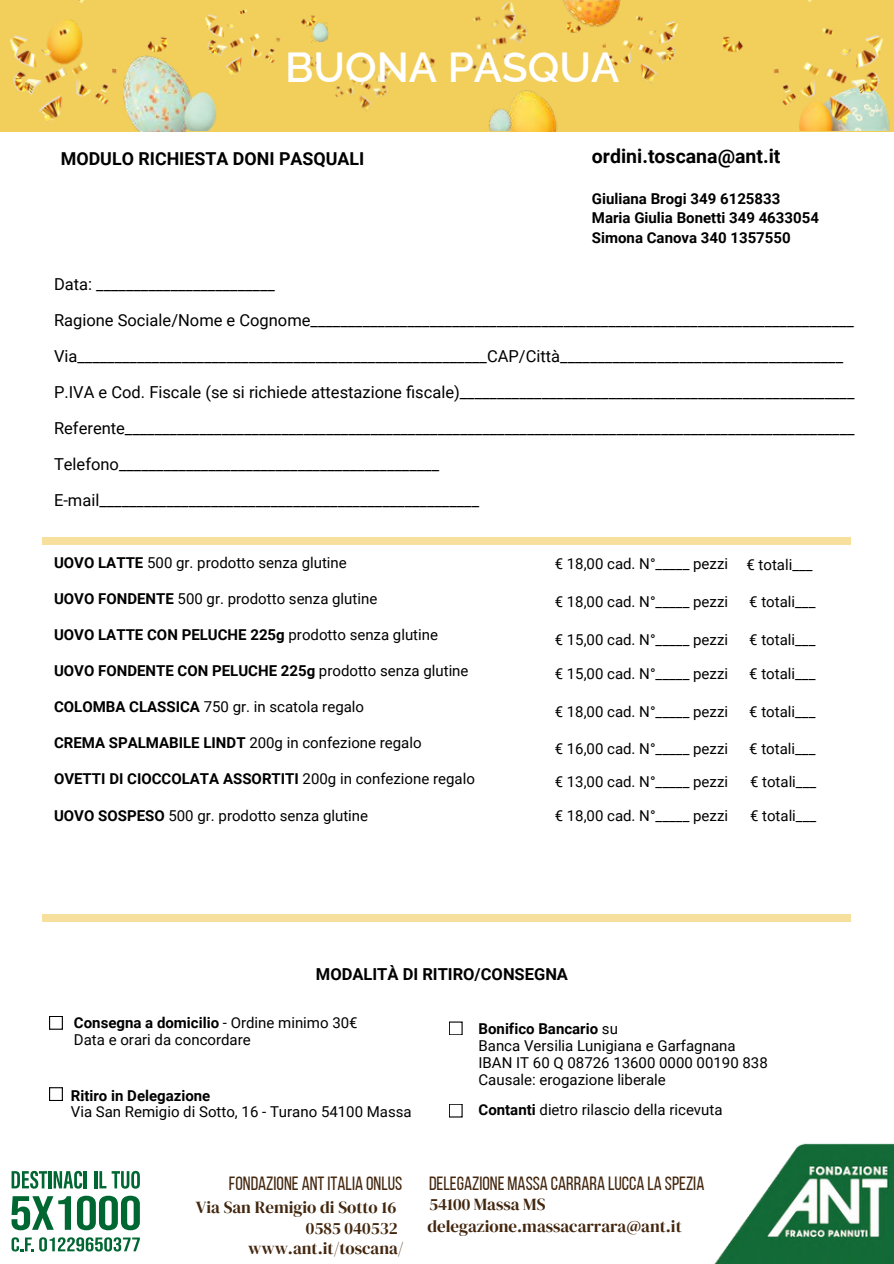
<style>
.page{position:relative;width:894px;height:1264px;background:#fff}
.page>*{position:absolute;margin:0;border:0;box-sizing:border-box;transform-origin:0 0}
.t1{font:600 42px "Raleway";color:#fff}
.t2{font:700 19.5px "Roboto";color:#000}
.t3{font:19.05px "Bebas Neue";color:#43270f}
.t4{font:700 17.85px "Roboto";color:#000}
.t5{font:16.95px "DM Serif Display";color:#43270f}
.t6{font:16.5px/36px "Roboto";color:#000}
.t7{font:700 16.5px "Roboto";color:#000}
.t8{font:15px "Roboto";color:#000}
.t9{font:700 15px "Roboto";color:#000}
.s1{font-weight:700}
.s2{font-weight:400}
</style>
<div class="page">
<div style="left:0;top:0;width:893px;height:131px;background:#f2ce5b"></div>
<img style="left:205px;top:9px;width:123px;height:68px">
<img style="left:179px;top:74px;width:18px;height:58px">
<img style="left:4px;top:0;width:175px;height:132px">
<img style="left:602px;top:16px;width:76px;height:68px">
<img style="left:419px;top:1px;width:109px;height:75px">
<img style="left:286px;top:48px;width:107px;height:63px">
<img style="left:722px;top:0;width:166px;height:131px">
<img style="left:510px;top:90px;width:47px;height:41px">
<img style="left:181px;top:91px;width:36px;height:40px">
<img style="left:489px;top:108px;width:22px;height:23px">
<img style="left:563px;top:0;width:59px;height:33px">
<img style="left:311px;top:23px;width:18px;height:20px">
<div style="left:43px;top:537px;width:807px;height:8px;background:#f7e09e"></div>
<div style="left:43px;top:914px;width:807px;height:7px;background:#f7e09e"></div>
<svg style="left:49px;top:1016px;width:14px;height:13px"></svg>
<svg style="left:49px;top:1087px;width:14px;height:14px"></svg>
<svg style="left:449px;top:1021px;width:13px;height:14px"></svg>
<svg style="left:449px;top:1104px;width:13px;height:13px"></svg>
<img style="left:715px;top:1143px;width:178px;height:120px">
<svg style="left:12px;top:1170px;width:35px;height:18px"></svg>
<hr style="left:48px;top:1171px;width:3px;height:17px;background:#006632">
<svg style="left:54px;top:1170px;width:32px;height:18px"></svg>
<svg style="left:12px;top:1196px;width:59px;height:34px"></svg>
<svg style="left:77px;top:1195px;width:63px;height:35px"></svg>
<hr style="left:94px;top:1171px;width:3px;height:17px;background:#006632">
<svg style="left:99px;top:1171px;width:7px;height:17px"></svg>
<svg style="left:112px;top:1170px;width:28px;height:18px"></svg>
<svg style="left:12px;top:1237px;width:128px;height:14px"></svg>
<p class="t1" style="left:285px;top:42px;width:336px">BUONA PASQUA</p>
<p class="t4" style="left:61px;top:148px;width:305px">MODULO RICHIESTA DONI PASQUALI</p>
<p class="t2" style="left:591px;top:144px;width:190px">ordini.toscana@ant.it</p>
<p class="t9" style="left:591px;top:190px;width:190px">Giuliana Brogi 349 6125833</p>
<p class="t9" style="left:591px;top:209px;width:228px">Maria Giulia Bonetti 349 4633054</p>
<p class="t9" style="left:591px;top:228px;width:200px">Simona Canova 340 1357550</p>
<h3 class="t6" style="left:54px;top:266px;width:801px">Data: ________________________<br>Ragione Sociale/Nome e Cognome_________________________________________________________________________ Via_______________________________________________________CAP/Città______________________________________ P.IVA e Cod. Fiscale (se si richiede attestazione fiscale)_____________________________________________________ Referente__________________________________________________________________________________________________ Telefono___________________________________________ E-mail___________________________________________________</h3>
<h1 class="t8" style="left:54px;top:554px;width:294px"><span class="s1">UOVO LATTE</span> 500 gr. prodotto senza glutine</h1>
<p class="t8" style="left:54px;top:590px;width:325px"><span class="s1">UOVO FONDENTE</span> 500 gr. prodotto senza glutine</p>
<p class="t9" style="left:54px;top:626px;width:385px">UOVO LATTE CON PELUCHE 225g <span class="s2">prodotto senza glutine</span></p>
<p class="t9" style="left:54px;top:662px;width:416px">UOVO FONDENTE CON PELUCHE 225g <span class="s2">prodotto senza glutine</span></p>
<p class="t8" style="left:54px;top:698px;width:311px"><span class="s1">COLOMBA CLASSICA</span> 750 gr. in scatola regalo</p>
<p class="t8" style="left:54px;top:734px;width:369px"><span class="s1">CREMA SPALMABILE LINDT</span> 200g in confezione regalo</p>
<p class="t9" style="left:54px;top:770px;width:422px">OVETTI DI CIOCCOLATA ASSORTITI <span class="s2">200g in confezione regalo</span></p>
<h2 class="t8" style="left:54px;top:807px;width:315px"><span class="s1">UOVO SOSPESO</span> 500 gr. prodotto senza glutine</h2>
<p class="t8" style="left:554px;top:555px;width:175px">€ 18,00 cad. N°_____ pezzi</p>
<p class="t8" style="left:554px;top:593px;width:175px">€ 18,00 cad. N°_____ pezzi</p>
<p class="t8" style="left:554px;top:631px;width:175px">€ 15,00 cad. N°_____ pezzi</p>
<p class="t8" style="left:554px;top:665px;width:175px">€ 15,00 cad. N°_____ pezzi</p>
<p class="t8" style="left:554px;top:703px;width:175px">€ 18,00 cad. N°_____ pezzi</p>
<p class="t8" style="left:554px;top:739px;width:175px">€ 16,00 cad. N°_____ pezzi</p>
<h5 class="t8" style="left:554px;top:773px;width:175px">€ 13,00 cad. N°_____ pezzi</h5>
<p class="t8" style="left:554px;top:806px;width:175px">€ 18,00 cad. N°_____ pezzi</p>
<p class="t8" style="left:746px;top:556px;width:68px">€ totali___</p>
<p class="t8" style="left:749px;top:593px;width:68px">€ totali___</p>
<p class="t8" style="left:749px;top:631px;width:68px">€ totali___</p>
<p class="t8" style="left:749px;top:665px;width:68px">€ totali___</p>
<p class="t8" style="left:749px;top:703px;width:68px">€ totali___</p>
<p class="t8" style="left:749px;top:739px;width:68px">€ totali___</p>
<p class="t8" style="left:749px;top:773px;width:68px">€ totali___</p>
<p class="t8" style="left:749px;top:806px;width:68px">€ totali___</p>
<p class="t7" style="left:316px;top:964px;width:253px">MODALITÀ DI RITIRO/CONSEGNA</p>
<h6 class="t9" style="left:74px;top:1014px;width:285px">Consegna a domicilio <span class="s2">- Ordine minimo 30€</span></h6>
<p class="t8" style="left:74px;top:1031px;width:178px">Data e orari da concordare</p>
<p class="t9" style="left:478px;top:1019px;width:141px">Bonifico Bancario <span class="s2">su</span></p>
<p class="t8" style="left:478px;top:1036px;width:258px">Banca Versilia Lunigiana e Garfagnana</p>
<p class="t8" style="left:478px;top:1053px;width:290px">IBAN IT 60 Q 08726 13600 0000 00190 838</p>
<p class="t8" style="left:478px;top:1070px;width:189px">Causale: erogazione liberale</p>
<p class="t8" style="left:478px;top:1100px;width:245px"><span class="s1">Contanti</span> dietro rilascio della ricevuta</p>
<p class="t9" style="left:71px;top:1086px;width:141px">Ritiro in Delegazione</p>
<p class="t8" style="left:71px;top:1103px;width:342px">Via San Remigio di Sotto, 16 - Turano 54100 Massa</p>
<p class="t3" style="left:229px;top:1175px;width:175px">FONDAZIONE ANT ITALIA ONLUS</p>
<p class="t3" style="left:429px;top:1175px;width:277px">DELEGAZIONE MASSA CARRARA LUCCA LA SPEZIA</p>
<p class="t5" style="left:196px;top:1195px;width:202px">Via San Remigio di Sotto 16</p>
<p class="t5" style="left:306px;top:1216px;width:93px">0585 040532</p>
<p class="t5" style="left:248px;top:1236px;width:157px">www.ant.it/toscana/</p>
<p class="t5" style="left:429px;top:1192px;width:118px">54100 Massa MS</p>
<p class="t5" style="left:427px;top:1214px;width:256px">delegazione.massacarrara@ant.it</p>
</div>
